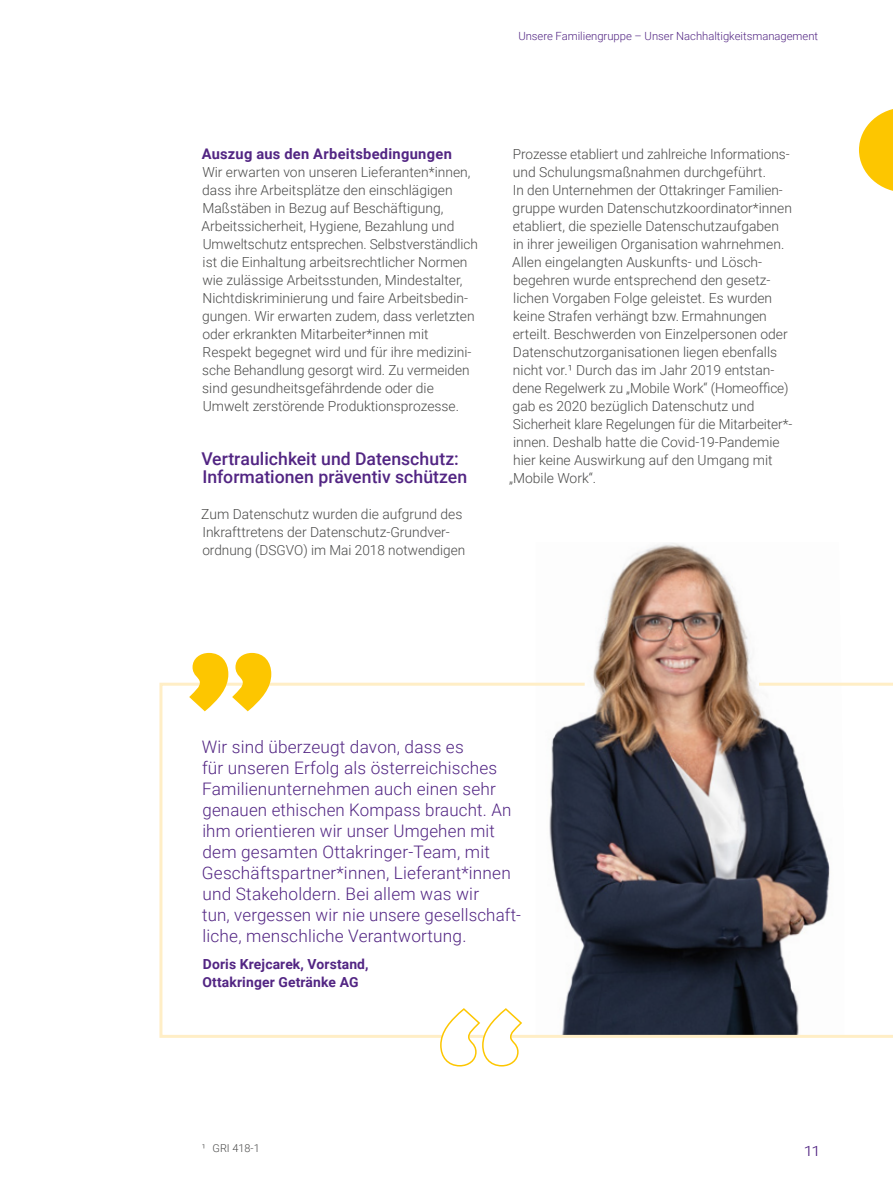
<style>
.page{position:relative;width:893px;height:1191px;background:#fff}
.page>*{position:absolute;margin:0;border:0;box-sizing:border-box;transform-origin:0 0}
.t1{font:300 18px "Roboto";color:#522583}
.t2{font:500 17.7px/18.8px "Roboto";color:#522583}
.t3{font:300 17.25px/21px "Roboto";letter-spacing:.01em;color:#522583}
.t4{font:700 14.7px "Roboto";letter-spacing:.02em;color:#522583}
.t5{font:300 13.8px/18px "Roboto";color:#4a4a49}
.t6{font:700 13.8px/18px "Roboto";letter-spacing:.01em;color:#522583}
.t7{font:300 11.25px "Roboto";color:#522583}
.t8{font:300 10.8px "Roboto";color:#4a4a49}
</style>
<div class="page">
<svg style="left:859px;top:109px;width:34px;height:82px"></svg>
<img style="left:593px;top:543px;width:159px;height:138px">
<svg style="left:159px;top:681px;width:734px;height:357px"></svg>
<svg style="left:189px;top:653px;width:82px;height:58px"></svg>
<svg style="left:439px;top:1007px;width:84px;height:60px"></svg>
<p class="t7" style="left:518px;top:28px;width:301px">Unsere Familiengruppe – Unser Nachhaltigkeitsmanagement</p>
<p class="t4" style="left:202px;top:144px;width:252px">Auszug aus den Arbeitsbedingungen</p>
<p class="t5" style="left:202px;top:163px;width:278px">Wir erwarten von unseren Lieferanten*innen, dass ihre Arbeitsplätze den einschlägigen Maßstäben in Bezug auf Beschäftigung, Arbeitssicherheit, Hygiene, Bezahlung und Umweltschutz entsprechen. Selbstverständlich ist die Einhaltung arbeitsrechtlicher Normen wie zulässige Arbeitsstunden, Mindestalter, Nichtdiskriminierung und faire Arbeitsbedin&shy;gungen. Wir erwarten zudem, dass verletzten oder erkrankten Mitarbeiter*innen mit Respekt begegnet wird und für ihre medizini&shy;sche Behandlung gesorgt wird. Zu vermeiden sind gesundheitsgefährdende oder die Umwelt zerstörende Produktionsprozesse.</p>
<p class="t2" style="left:201px;top:448px;width:267px">Vertraulichkeit und Datenschutz:<br>Informationen präventiv schützen</p>
<p class="t5" style="left:201px;top:505px;width:265px">Zum Datenschutz wurden die aufgrund des<br>Inkrafttretens der Datenschutz-Grundver&shy;ordnung (DSGVO) im Mai 2018 notwendigen</p>
<p class="t5" style="left:509px;top:145px;width:285px">Prozesse etabliert und zahlreiche Informations&shy;und Schulungsmaßnahmen durchgeführt.<br>In den Unternehmen der Ottakringer Familien&shy;gruppe wurden Datenschutzkoordinator*innen etabliert, die spezielle Datenschutzaufgaben<br>in ihrer jeweiligen Organisation wahrnehmen.<br>Allen eingelangten Auskunfts- und Lösch&shy;begehren wurde entsprechend den gesetz&shy;lichen Vorgaben Folge geleistet. Es wurden keine Strafen verhängt bzw. Ermahnungen erteilt. Beschwerden von Einzelpersonen oder Datenschutzorganisationen liegen ebenfalls nicht vor.¹ Durch das im Jahr 2019 entstan&shy;dene Regelwerk zu „Mobile Work“ (Homeoffice) gab es 2020 bezüglich Datenschutz und Sicherheit klare Regelungen für die Mitarbeiter*- innen. Deshalb hatte die Covid-19-Pandemie hier keine Auswirkung auf den Umgang mit „Mobile Work“.</p>
<p class="t3" style="left:202px;top:736px;width:321px">Wir sind überzeugt davon, dass es<br>für unseren Erfolg als österreichisches Familienunternehmen auch einen sehr genauen ethischen Kompass braucht. An ihm orientieren wir unser Umgehen mit dem gesamten Ottakringer-Team, mit Geschäftspartner*innen, Lieferant*innen und Stakeholdern. Bei allem was wir<br>tun, vergessen wir nie unsere gesellschaft&shy;liche, menschliche Verantwortung.</p>
<p class="t6" style="left:203px;top:954px;width:168px">Doris Krejcarek, Vorstand,<br>Ottakringer Getränke AG</p>
<p class="t8" style="left:202px;top:1141px;width:59px">1 GRI 418-1</p>
<h1 class="t1" style="left:804px;top:1136px;width:18px">11</h1>
</div>
